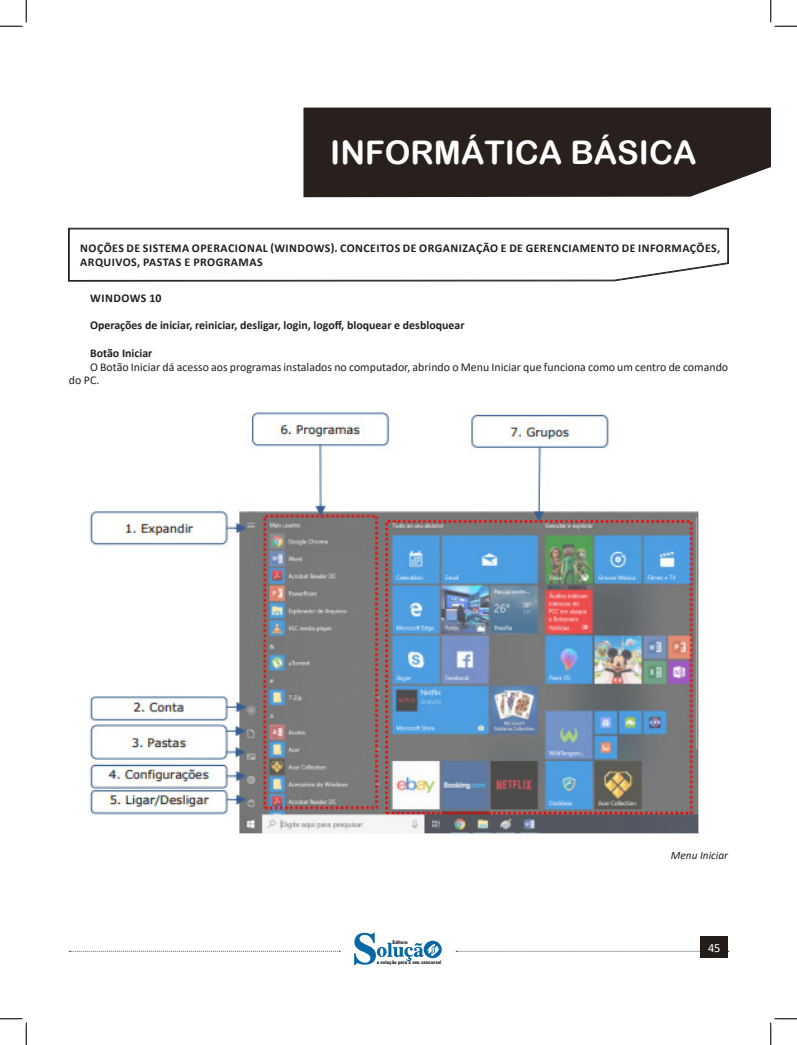
<style>
.page{position:relative;width:797px;height:1045px;background:#fff}
.page>*{position:absolute;margin:0;border:0;box-sizing:border-box;transform-origin:0 0}
.t1{font:32.5px "Arial Rounded MT Bold";color:#fff}
.t2{font:12.5px "Calibri";color:#fff}
.CAIXINHAS{font:700 11.88px/13.8px "Calibri";letter-spacing:.03em;color:#231f20}
.t3{font:11.88px/13.8px "Calibri";color:#231f20}
.CAIXINHAS-2{font:700 11.88px "Calibri";color:#231f20}
.FONT_REF{font:italic 11.25px "Calibri";color:#231f20}
.t4{font:900 5px "Arial";color:#231f20;scale:.76 1}
</style>
<div class="page">
<svg style="left:69px;top:951px;width:271px;height:1px"></svg>
<svg style="left:456px;top:951px;width:273px;height:1px"></svg>
<div style="left:700px;top:936px;width:28px;height:22px;background:#241e1b"></div>
<svg style="left:354px;top:932px;width:88px;height:33px"></svg>
<div style="left:303px;top:108px;width:467px;height:89px;background:#27201d"></div>
<svg style="left:68px;top:228px;width:660px;height:53px"></svg>
<svg style="left:69px;top:229px;width:659px;height:52px"></svg>
<img style="left:89px;top:412px;width:610px;height:422px">
<svg style="left:0;top:0;width:27px;height:27px"></svg>
<svg style="left:0;top:1018px;width:27px;height:27px"></svg>
<svg style="left:770px;top:0;width:27px;height:27px"></svg>
<svg style="left:770px;top:1018px;width:27px;height:27px"></svg>
<h1 class="t1" style="left:330px;top:133px;width:368px">INFORMÁTICA BÁSICA</h1>
<p class="CAIXINHAS" style="left:80px;top:241px;width:641px">NOÇÕES DE SISTEMA OPERACIONAL (WINDOWS). CONCEITOS DE ORGANIZAÇÃO E DE GERENCIAMENTO DE INFORMAÇÕES,<br>ARQUIVOS, PASTAS E PROGRAMAS</p>
<p class="CAIXINHAS" style="left:90px;top:291px;width:73px">WINDOWS 10</p>
<p class="CAIXINHAS-2" style="left:90px;top:317px;width:376px">Operações de iniciar, reiniciar, desligar, login, logoff, bloquear e desbloquear</p>
<p class="CAIXINHAS-2" style="left:90px;top:344px;width:64px">Botão Iniciar</p>
<p class="t3" style="left:69px;top:359px;width:661px;text-indent:21px">O Botão Iniciar dá acesso aos programas instalados no computador, abrindo o Menu Iniciar que funciona como um centro de comando do PC.</p>
<p class="t4" style="left:392px;top:939px;width:21px">Editora</p>
<p class="t4" style="left:377px;top:959px;width:86px">a solução para o seu concurso!</p>
<p class="FONT_REF" style="left:671px;top:847px;width:59px">Menu Iniciar</p>
<p class="t2" style="left:708px;top:939px;width:14px">45</p>
</div>
